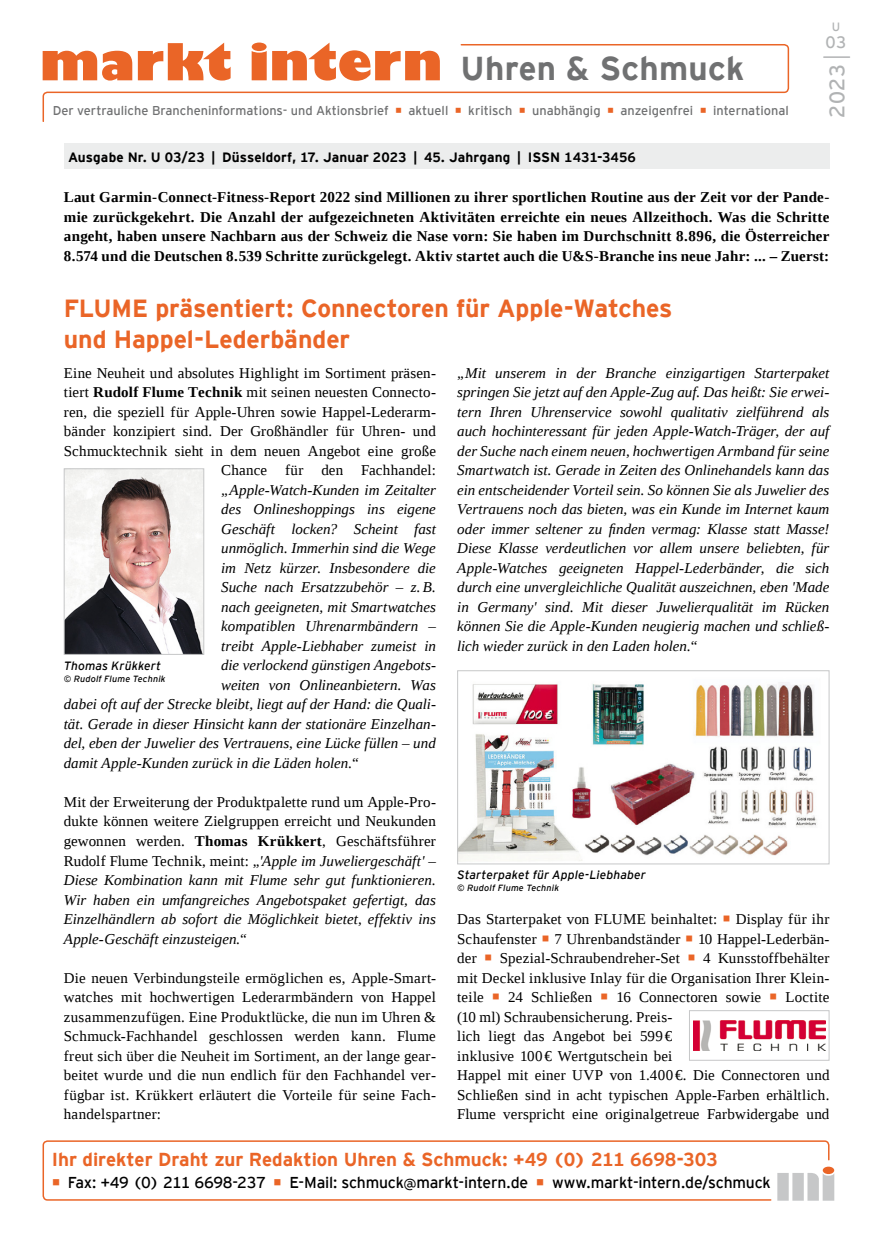
<style>
.page{position:relative;width:872px;height:1234px;background:#fff}
.page>*{position:absolute;margin:0;border:0;box-sizing:border-box;transform-origin:0 0}
.t1{font:700 33px "Interstate";letter-spacing:.01em;color:#707172}
.Ueberschrift{font:700 24.75px/31.5px "Interstate";letter-spacing:-.005em;color:#ea6527}
.t2{font:21px "Interstate";color:#b1b3b4}
.t3{font:700 18.75px "Interstate";letter-spacing:-.005em;color:#ea6527}
.t4{font:16.5px "Interstate";color:#b1b3b4}
.t5{font:15.75px "Interstate";letter-spacing:-.015em;color:#000}
.Fliesstext{font:italic 15px/19.5px "Liberation Serif";color:#000;text-align:justify}
.Fliesstext-2{font:15px/19.5px "Liberation Serif";letter-spacing:.015em;color:#000;text-align:justify}
.Einlaufzeilen{font:700 15px/19.5px "Liberation Serif";letter-spacing:.015em;color:#000;text-align:justify}
.t6{font:700 13.5px "Interstate";letter-spacing:.01em;color:#000}
.t7{font:12.75px "Interstate";color:#707172}
.Bildunterschrift{font:italic 12px "Interstate";letter-spacing:.01em;color:#000}
.t8{font:12px "Interstate";color:#b1b3b4}
.Copyright-Hinweis{font:italic 9px "Interstate";letter-spacing:.025em;color:#000}
.s1{color:#ea6527}
.s2{font-weight:700}
.s3{font-style:normal}
.s4{font-weight:700;font-style:normal}
</style>
<div class="page">
<hr style="left:824px;top:56px;width:25px;height:2px;background:#b1b3b4">
<svg style="left:42px;top:43px;width:748px;height:79px"></svg>
<svg style="left:830px;top:1166px;width:4px;height:34px"></svg>
<svg style="left:42px;top:1140px;width:788px;height:61px"></svg>
<div style="left:64px;top:144px;width:765px;height:25px;background:#eceded"></div>
<img style="left:66px;top:470px;width:136px;height:182px">
<div style="left:64px;top:468px;width:140px;height:186px;border:1px solid #c6c7c8"></div>
<img style="left:459px;top:682px;width:358px;height:180px">
<div style="left:457px;top:670px;width:372px;height:194px;border:1px solid #c6c7c8"></div>
<img style="left:693px;top:1020px;width:132px;height:30px">
<div style="left:689px;top:1010px;width:140px;height:50px;border:1px solid #c6c7c8"></div>
<svg style="left:60px;top:1188px;width:16px;height:1px"></svg>
<svg style="left:265px;top:1188px;width:33px;height:1px"></svg>
<svg style="left:528px;top:1188px;width:32px;height:1px"></svg>
<p class="t1" style="left:460px;top:45px;width:285px">Uhren &amp; Schmuck</p>
<p class="t7" style="left:53px;top:102px;width:737px">Der vertrauliche Brancheninformations- und Aktionsbrief <span class="s1">○</span> aktuell <span class="s1">○</span> kritisch <span class="s1">○</span> unabhängig <span class="s1">○</span> anzeigenfrei <span class="s1">○</span> international</p>
<p class="t6" style="left:68px;top:147px;width:569px">Ausgabe Nr. U 03/23 | Düsseldorf, 17. Januar 2023 | 45. Jahrgang | ISSN 1431-3456</p>
<p class="t8" style="left:831px;top:18px;width:10px">U</p>
<h3 class="t2" style="left:822px;top:118px;width:55px;rotate:-90deg">2023</h3>
<p class="t4" style="left:825px;top:30px;width:22px">03</p>
<p class="Einlaufzeilen" style="left:64px;top:187px;width:767px">Laut Garmin-Connect-Fitness-Report 2022 sind Millionen zu ihrer sportlichen Routine aus der Zeit vor der Pande&shy;mie zurückgekehrt. Die Anzahl der aufgezeichneten Aktivitäten erreichte ein neues Allzeithoch. Was die Schritte angeht, haben unsere Nachbarn aus der Schweiz die Nase vorn: Sie haben im Durchschnitt 8.896, die Österreicher 8.574 und die Deutschen 8.539 Schritte zurückgelegt. Aktiv startet auch die U&amp;S-Branche ins neue Jahr: ... – Zuerst:</p>
<p class="Ueberschrift" style="left:64px;top:290px;width:610px">FLUME präsentiert: Connectoren für Apple-Watches und Happel-Lederbänder</p>
<p class="Fliesstext-2" style="left:64px;top:363px;width:374px">Eine Neuheit und absolutes Highlight im Sortiment präsen-</p>
<p class="Fliesstext-2" style="left:64px;top:382px;width:374px">tiert <span class="s2">Rudolf Flume Technik</span> mit seinen neuesten Connecto-</p>
<p class="Fliesstext-2" style="left:64px;top:402px;width:374px">ren, die speziell für Apple-Uhren sowie Happel-Lederarm-</p>
<p class="Fliesstext-2" style="left:64px;top:421px;width:374px">bänder konzipiert sind. Der Großhändler für Uhren- und</p>
<p class="Fliesstext-2" style="left:64px;top:441px;width:374px">Schmucktechnik sieht in dem neuen Angebot eine große</p>
<p class="Fliesstext-2" style="left:221px;top:460px;width:216px">Chance für den Fachhandel:</p>
<p class="Fliesstext" style="left:221px;top:480px;width:216px">„Apple-Watch-Kunden im Zeitalter</p>
<p class="Fliesstext" style="left:221px;top:499px;width:216px">des Onlineshoppings ins eigene</p>
<p class="Fliesstext" style="left:221px;top:519px;width:216px">Geschäft locken? Scheint fast</p>
<p class="Fliesstext" style="left:221px;top:538px;width:216px">unmöglich. Immerhin sind die Wege</p>
<p class="Fliesstext" style="left:221px;top:558px;width:216px">im Netz kürzer. Insbesondere die</p>
<p class="Fliesstext" style="left:221px;top:577px;width:216px">Suche nach Ersatzzubehör – z.B.</p>
<p class="Fliesstext" style="left:221px;top:597px;width:216px">nach geeigneten, mit Smartwatches</p>
<p class="Fliesstext" style="left:221px;top:616px;width:216px">kompatiblen Uhrenarmbändern –</p>
<p class="Fliesstext" style="left:221px;top:636px;width:216px">treibt Apple-Liebhaber zumeist in</p>
<p class="Fliesstext" style="left:221px;top:655px;width:216px">die verlockend günstigen Angebots-</p>
<p class="Fliesstext" style="left:221px;top:675px;width:216px">weiten von Onlineanbietern. Was</p>
<p class="Fliesstext" style="left:64px;top:694px;width:374px">dabei oft auf der Strecke bleibt, liegt auf der Hand: die Quali-</p>
<p class="Fliesstext" style="left:64px;top:714px;width:374px">tät. Gerade in dieser Hinsicht kann der stationäre Einzelhan-</p>
<p class="Fliesstext" style="left:64px;top:733px;width:373px">del, eben der Juwelier des Vertrauens, eine Lücke füllen – und</p>
<p class="Fliesstext" style="left:64px;top:753px;width:297px">damit Apple-Kunden zurück in die Läden holen.“</p>
<p class="Fliesstext" style="left:64px;top:792px;width:374px"><span class="s3">Mit der Erweiterung der Produktpalette rund um Apple-Pro&shy;dukte können weitere Zielgruppen erreicht und Neukunden gewonnen werden.</span> <span class="s4">Thomas Krükkert</span><span class="s3">, Geschäftsführer Rudolf Flume Technik, meint:</span> „'Apple im Juweliergeschäft' – Diese Kombination kann mit Flume sehr gut funktionieren.<br>Wir haben ein umfangreiches Angebotspaket gefertigt, das Einzelhändlern ab sofort die Möglichkeit bietet, effektiv ins Apple-Geschäft einzusteigen.“</p>
<p class="Fliesstext-2" style="left:64px;top:967px;width:374px">Die neuen Verbindungsteile ermöglichen es, Apple-Smart&shy;watches mit hochwertigen Lederarmbändern von Happel zusammenzufügen. Eine Produktlücke, die nun im Uhren &amp; Schmuck-Fachhandel geschlossen werden kann. Flume freut sich über die Neuheit im Sortiment, an der lange gear&shy;beitet wurde und die nun endlich für den Fachhandel ver&shy;fügbar ist. Krükkert erläutert die Vorteile für seine Fach&shy;handelspartner:</p>
<p class="Fliesstext" style="left:457px;top:363px;width:374px">„Mit unserem in der Branche einzigartigen Starterpaket springen Sie jetzt auf den Apple-Zug auf. Das heißt: Sie erwei&shy;tern Ihren Uhrenservice sowohl qualitativ zielführend als auch hochinteressant für jeden Apple-Watch-Träger, der auf der Suche nach einem neuen, hochwertigen Armband für seine Smartwatch ist. Gerade in Zeiten des Onlinehandels kann das ein entscheidender Vorteil sein. So können Sie als Juwelier des Vertrauens noch das bieten, was ein Kunde im Internet kaum oder immer seltener zu finden vermag: Klasse statt Masse!<br>Diese Klasse verdeutlichen vor allem unsere beliebten, für Apple-Watches geeigneten Happel-Lederbänder, die sich durch eine unvergleichliche Qualität auszeichnen, eben 'Made in Germany' sind. Mit dieser Juwelierqualität im Rücken können Sie die Apple-Kunden neugierig machen und schließ&shy;lich wieder zurück in den Laden holen.“</p>
<p class="Bildunterschrift" style="left:64px;top:656px;width:99px">Thomas Krükkert</p>
<p class="Copyright-Hinweis" style="left:64px;top:671px;width:103px">© Rudolf Flume Technik</p>
<p class="Bildunterschrift" style="left:457px;top:865px;width:190px">Starterpaket für Apple-Liebhaber</p>
<p class="Copyright-Hinweis" style="left:457px;top:881px;width:103px">© Rudolf Flume Technik</p>
<p class="Fliesstext-2" style="left:457px;top:909px;width:374px;text-align:left">Das Starterpaket von FLUME beinhaltet: <span class="s1">○</span> Display für ihr Schaufenster <span class="s1">○</span> 7 Uhrenbandständer <span class="s1">○</span> 10 Happel-Lederbän&shy;der <span class="s1">○</span> Spezial-Schraubendreher-Set <span class="s1">○</span> 4 Kunsstoffbehälter mit Deckel inklusive Inlay für die Organisation Ihrer Klein&shy;teile <span class="s1">○</span> 24 Schließen <span class="s1">○</span> 16 Connectoren sowie <span class="s1">○</span> Loctite (10 ml) Schraubensicherung. Preis-<br>lich liegt das Angebot bei 599 €<br>inklusive 100 € Wertgutschein bei<br>Happel mit einer UVP von 1.400 €. Die Connectoren und Schließen sind in acht typischen Apple-Farben erhältlich.<br>Flume verspricht eine originalgetreue Farbwidergabe und</p>
<p class="t3" style="left:52px;top:1145px;width:667px">Ihr direkter Draht zur Redaktion Uhren &amp; Schmuck: +49 (0) 211 6698-303</p>
<p class="t5" style="left:52px;top:1171px;width:720px"><span class="s1">○</span> Fax: +49 (0) 211 6698-237 <span class="s1">○</span> E-Mail: schmuck@markt-intern.de <span class="s1">○</span> www.markt-intern.de/schmuck</p>
</div>
